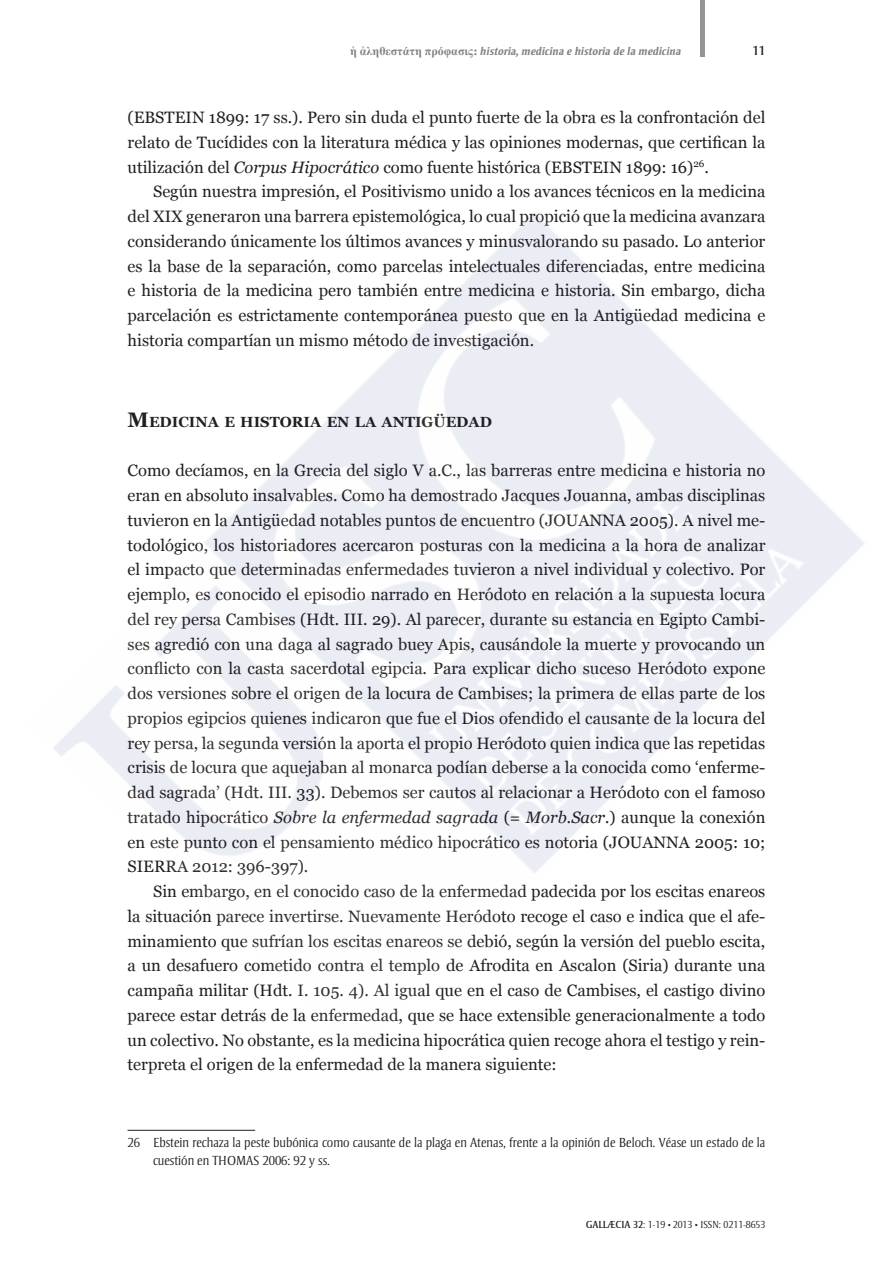
<style>
.page{position:relative;width:893px;height:1263px;background:#fff}
.page>*{position:absolute;margin:0;border:0;box-sizing:border-box;transform-origin:0 0}
.t1{font:16.5px/24.8px "Georgia";color:#231f20;text-align:justify}
.t2{font:700 14.7px "Georgia";color:#231f20}
.t3{font:300 13.5px/17.7px "Strayhorn";color:#231f20}
.t4{font:13.5px "Strayhorn";color:#231f20}
.t5{font:italic 700 11.25px "Strayhorn";color:#808285}
.t6{font:300 10.5px "Strayhorn";color:#231f20}
.s1{font-family:"Times New Roman";font-style:normal;font-size:12px}
.s2{font-family:"Georgia";font-style:normal}
.s3{font-style:italic}
.s4{font-size:21px}
.s5{font-weight:400}
.s6{font-size:9px}
</style>
<div class="page">
<hr style="left:701px;top:0;width:4px;height:56px;background:#939598">
<hr style="left:128px;top:1130px;width:127px;height:1px;background:#231f20">
<p class="t5" style="left:350px;top:45px;width:332px"><span class="s1">ἡ ἀληθεστάτη πρόφασις</span><span class="s2">:</span> historia, medicina e historia de la medicina</p>
<p class="t4" style="left:752px;top:43px;width:15px">11</p>
<p class="t1" style="left:128px;top:105px;width:639px">(EBSTEIN 1899: 17 ss.). Pero sin duda el punto fuerte de la obra es la confrontación del relato de Tucídides con la literatura médica y las opiniones modernas, que certifican la utilización del <span class="s3">Corpus Hipocrático</span> como fuente histórica (EBSTEIN 1899: 16)<sup>26</sup>.</p>
<p class="t1" style="left:128px;top:180px;width:639px;text-indent:26px">Según nuestra impresión, el Positivismo unido a los avances técnicos en la medicina del XIX generaron una barrera epistemológica, lo cual propició que la medicina avanzara considerando únicamente los últimos avances y minusvalorando su pasado. Lo anterior es la base de la separación, como parcelas intelectuales diferenciadas, entre medicina e historia de la medicina pero también entre medicina e historia. Sin embargo, dicha parcelación es estrictamente contemporánea puesto que en la Antigüedad medicina e historia compartían un mismo método de investigación.</p>
<p class="t2" style="left:128px;top:412px;width:366px"><span class="s4">M</span>EDICINA E HISTORIA EN LA ANTIGÜEDAD</p>
<p class="t1" style="left:128px;top:459px;width:639px">Como decíamos, en la Grecia del siglo V a.C., las barreras entre medicina e historia no eran en absoluto insalvables. Como ha demostrado Jacques Jouanna, ambas disciplinas tuvieron en la Antigüedad notables puntos de encuentro (Jouanna 2005). A nivel me&shy;todológico, los historiadores acercaron posturas con la medicina a la hora de analizar el impacto que determinadas enfermedades tuvieron a nivel individual y colectivo. Por ejemplo, es conocido el episodio narrado en Heródoto en relación a la supuesta locura del rey persa Cambises (Hdt. III. 29). Al parecer, durante su estancia en Egipto Cambi&shy;ses agredió con una daga al sagrado buey Apis, causándole la muerte y provocando un conflicto con la casta sacerdotal egipcia. Para explicar dicho suceso Heródoto expone dos versiones sobre el origen de la locura de Cambises; la primera de ellas parte de los propios egipcios quienes indicaron que fue el Dios ofendido el causante de la locura del rey persa, la segunda versión la aporta el propio Heródoto quien indica que las repetidas crisis de locura que aquejaban al monarca podían deberse a la conocida como ‘enferme&shy;dad sagrada’ (Hdt. III. 33). Debemos ser cautos al relacionar a Heródoto con el famoso tratado hipocrático <span class="s3">Sobre la enfermedad sagrada</span> (= <span class="s3">Morb.Sacr.</span>) aunque la conexión en este punto con el pensamiento médico hipocrático es notoria (Jouanna 2005: 10; Sierra 2012: 396-397).</p>
<p class="t1" style="left:128px;top:879px;width:639px;text-indent:26px">Sin embargo, en el conocido caso de la enfermedad padecida por los escitas enareos la situación parece invertirse. Nuevamente Heródoto recoge el caso e indica que el afe&shy;minamiento que sufrían los escitas enareos se debió, según la versión del pueblo escita, a un desafuero cometido contra el templo de Afrodita en Ascalon (Siria) durante una campaña militar (Hdt. I. 105. 4). Al igual que en el caso de Cambises, el castigo divino parece estar detrás de la enfermedad, que se hace extensible generacionalmente a todo un colectivo. No obstante, es la medicina hipocrática quien recoge ahora el testigo y rein&shy;terpreta el origen de la enfermedad de la manera siguiente:</p>
<p class="t3" style="left:153px;top:1134px;width:614px;text-indent:-26px">26 Ebstein rechaza la peste bubónica como causante de la plaga en Atenas, frente a la opinión de Beloch. Véase un estado de la cuestión en Th omas 2006: 92 y ss.</p>
<p class="t6" style="left:586px;top:1219px;width:181px"><span class="s5">GALLÆCIA 32</span>: 1-19 <span class="s6">•</span> 2013 <span class="s6">•</span> ISSN: 0211-8653</p>
</div>
